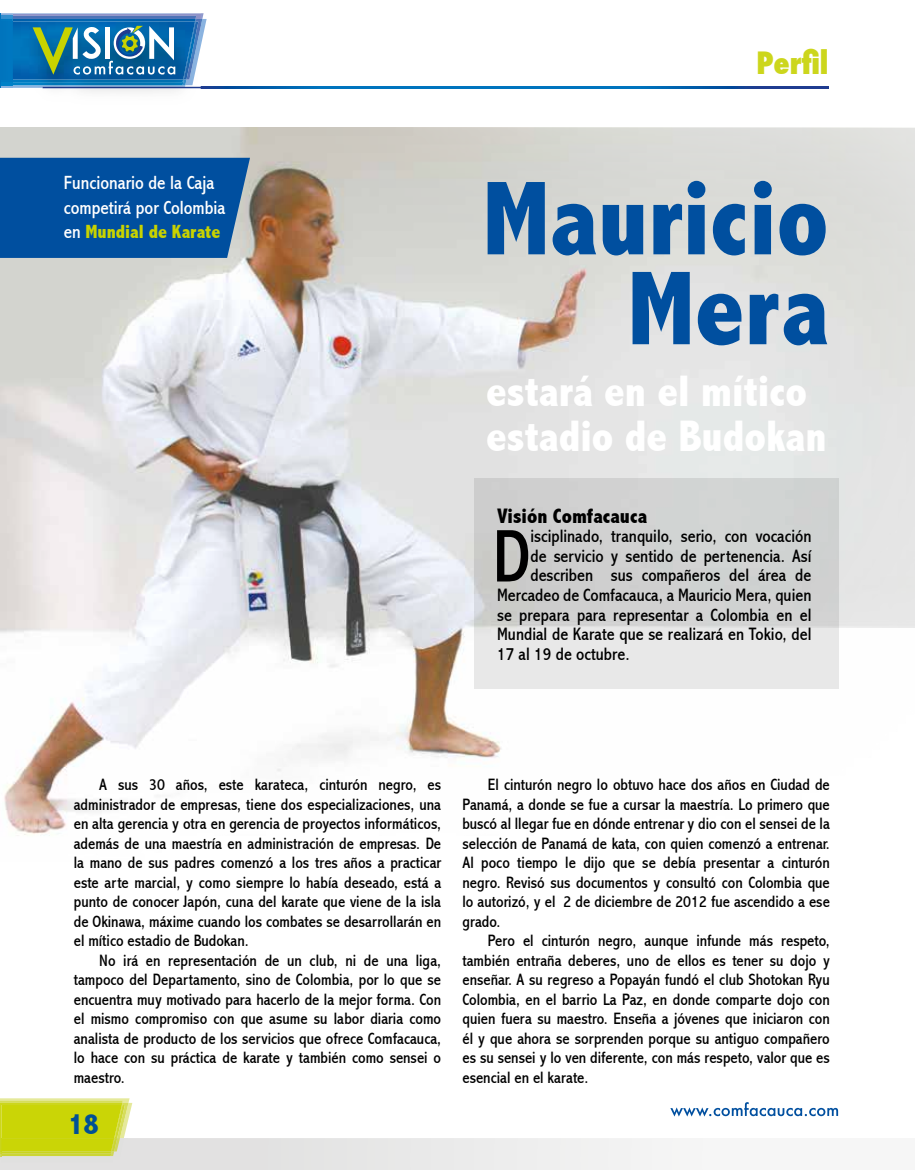
<style>
.page{position:relative;width:915px;height:1170px;background:#fff}
.page>*{position:absolute;margin:0;border:0;box-sizing:border-box;transform-origin:0 0}
.t1{font:800 condensed 106.05px/89.8px "Abadi";color:#004f9f;text-align:right}
.t2{font:condensed 75.3px "Abadi";color:#000}
.t3{font:800 condensed 44.25px/44.2px "Abadi";color:#fff}
.t4{font:800 condensed 30px "Futura";color:#ccd61c}
.t5{font:800 condensed 30px "Abadi";color:#005095}
.t6{font:800 condensed 21px "Abadi";color:#000}
.t7{font:condensed 19.2px/24.6px "Abadi";color:#fff}
.t8{font:condensed 18px "Abadi";color:#000}
.t9{font:condensed 16.5px/19.5px "Abadi";color:#000;text-align:justify}
.s1{font-weight:800;color:#c8d300}
</style>
<div class="page">
<svg style="left:206px;top:87px;width:622px;height:1px"></svg>
<svg style="left:0;top:13px;width:206px;height:75px;background:#3e86b1"></svg>
<svg style="left:0;top:1098px;width:839px;height:71px"></svg>
<hr style="left:0;top:13px;width:1px;height:74px;background:#0074bd">
<img style="left:0;top:128px;width:914px;height:708px">
<svg style="left:473px;top:478px;width:365px;height:211px;background:#d6d7d7"></svg>
<div style="left:0;top:158px;width:250px;height:100px;background:#004f9f"></div>
<p class="t7" style="left:64px;top:170px;width:163px">Funcionario de la Caja competirá por Colombia en <span class="s1">Mundial de Karate</span></p>
<h3 class="t4" style="left:756px;top:42px;width:73px">Perfil</h3>
<h1 class="t1" style="left:482px;top:174px;width:347px">Mauricio<br>Mera</h1>
<h3 class="t3" style="left:486px;top:369px;width:342px">estará en el mítico estadio de Budokan</h3>
<p class="t6" style="left:497px;top:503px;width:151px">Visión Comfacauca</p>
<h2 class="t2" style="left:492px;top:512px;width:39px">D</h2>
<p class="t8" style="left:530px;top:526px;width:282px">isciplinado, tranquilo, serio, con vocación</p>
<p class="t8" style="left:530px;top:545px;width:282px">de servicio y sentido de pertenencia. Así</p>
<p class="t8" style="left:530px;top:565px;width:282px">describen sus compañeros del área de</p>
<p class="t8" style="left:497px;top:584px;width:316px">Mercadeo de Comfacauca, a Mauricio Mera, quien</p>
<p class="t8" style="left:497px;top:604px;width:316px">se prepara para representar a Colombia en el</p>
<p class="t8" style="left:497px;top:623px;width:316px">Mundial de Karate que se realizará en Tokio, del</p>
<p class="t8" style="left:497px;top:643px;width:134px">17 al 19 de octubre.</p>
<p class="t9" style="left:74px;top:775px;width:369px;text-indent:26px">A sus 30 años, este karateca, cinturón negro, es administrador de empresas, tiene dos especializaciones, una en alta gerencia y otra en gerencia de proyectos informáticos, además de una maestría en administración de empresas. De la mano de sus padres comenzó a los tres años a practicar este arte marcial, y como siempre lo había deseado, está a punto de conocer Japón, cuna del karate que viene de la isla de Okinawa, máxime cuando los combates se desarrollarán en el mítico estadio de Budokan.</p>
<p class="t9" style="left:74px;top:950px;width:369px;text-indent:26px">No irá en representación de un club, ni de una liga, tampoco del Departamento, sino de Colombia, por lo que se encuentra muy motivado para hacerlo de la mejor forma. Con el mismo compromiso con que asume su labor diaria como analista de producto de los servicios que ofrece Comfacauca, lo hace con su práctica de karate y también como sensei o maestro.</p>
<h3 class="t5" style="left:68px;top:1106px;width:32px">18</h3>
<p class="t9" style="left:462px;top:775px;width:369px;text-indent:26px">El cinturón negro lo obtuvo hace dos años en Ciudad de Panamá, a donde se fue a cursar la maestría. Lo primero que buscó al llegar fue en dónde entrenar y dio con el sensei de la selección de Panamá de kata, con quien comenzó a entrenar.<br>Al poco tiempo le dijo que se debía presentar a cinturón negro. Revisó sus documentos y consultó con Colombia que lo autorizó, y el 2 de diciembre de 2012 fue ascendido a ese grado.</p>
<p class="t9" style="left:462px;top:931px;width:369px;text-indent:26px">Pero el cinturón negro, aunque infunde más respeto, también entraña deberes, uno de ellos es tener su dojo y enseñar. A su regreso a Popayán fundó el club Shotokan Ryu Colombia, en el barrio La Paz, en donde comparte dojo con quien fuera su maestro. Enseña a jóvenes que iniciaron con él y que ahora se sorprenden porque su antiguo compañero es su sensei y lo ven diferente, con más respeto, valor que es esencial en el karate.</p>
</div>
